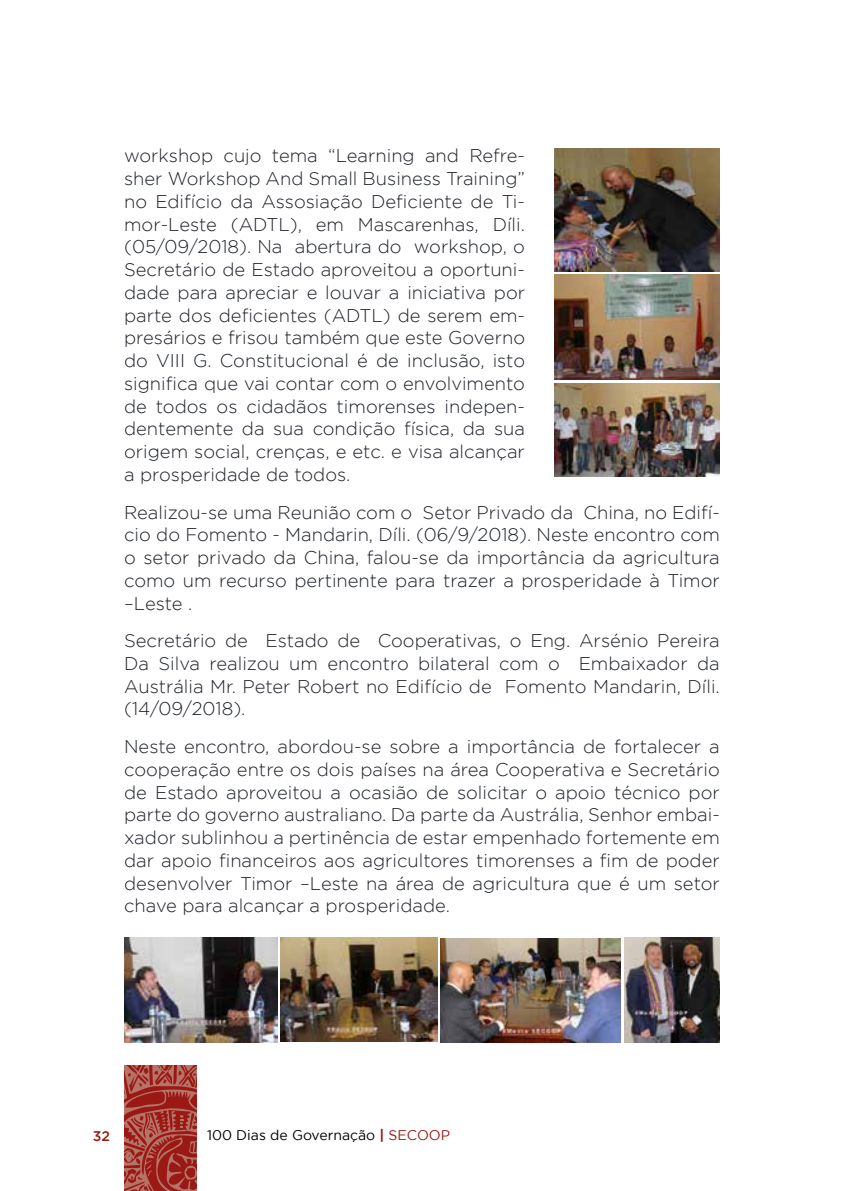
<style>
.page{position:relative;width:844px;height:1191px;background:#fff}
.page>*{position:absolute;margin:0;border:0;box-sizing:border-box;transform-origin:0 0}
.t1{font:300 18.38px/22.8px "Gotham";color:#1d2129;text-align:justify}
.t2{font:14px "Gotham";color:#000}
.t3{font:500 14px "Gotham";color:#9b1914}
.s1{font-weight:700;color:#9b1914}
.s2{color:#9b1914}
</style>
<div class="page">
<svg style="left:124px;top:1065px;width:73px;height:126px;background:#a53d36"></svg>
<img style="left:554px;top:149px;width:165px;height:122px">
<img style="left:554px;top:274px;width:165px;height:105px">
<img style="left:554px;top:383px;width:165px;height:94px">
<img style="left:124px;top:938px;width:153px;height:104px">
<img style="left:441px;top:938px;width:179px;height:104px">
<img style="left:281px;top:937px;width:156px;height:105px">
<img style="left:624px;top:938px;width:95px;height:104px">
<p class="t1" style="left:124px;top:144px;width:402px">workshop cujo tema “Learning and Refre&shy;sher Workshop And Small Business Training” no Edifício da Assosiação Deficiente de Ti&shy;mor-Leste (ADTL), em Mascarenhas, Díli. (05/09/2018). Na abertura do workshop, o Secretário de Estado aproveitou a oportuni&shy;dade para apreciar e louvar a iniciativa por parte dos deficientes (ADTL) de serem em&shy;presários e frisou também que este Governo do VIII G. Constitucional é de inclusão, isto significa que vai contar com o envolvimento de todos os cidadãos timorenses indepen&shy;dentemente da sua condição física, da sua origem social, crenças, e etc. e visa alcançar a prosperidade de todos.</p>
<p class="t1" style="left:124px;top:500px;width:597px">Realizou-se uma Reunião com o Setor Privado da China, no Edifí&shy;cio do Fomento - Mandarin, Díli. (06/9/2018). Neste encontro com o setor privado da China, falou-se da importância da agricultura como um recurso pertinente para trazer a prosperidade à Timor –Leste .</p>
<p class="t1" style="left:124px;top:629px;width:597px">Secretário de Estado de Cooperativas, o Eng. Arsénio Pereira Da Silva realizou um encontro bilateral com o Embaixador da Austrália Mr. Peter Robert no Edifício de Fomento Mandarin, Díli. (14/09/2018).</p>
<p class="t1" style="left:124px;top:735px;width:597px">Neste encontro, abordou-se sobre a importância de fortalecer a cooperação entre os dois países na área Cooperativa e Secretário de Estado aproveitou a ocasião de solicitar o apoio técnico por parte do governo australiano. Da parte da Austrália, Senhor embai&shy;xador sublinhou a pertinência de estar empenhado fortemente em dar apoio financeiros aos agricultores timorenses a fim de poder desenvolver Timor –Leste na área de agricultura que é um setor chave para alcançar a prosperidade.</p>
<p class="t3" style="left:93px;top:1128px;width:19px">32</p>
<p class="t2" style="left:207px;top:1127px;width:244px">100 Dias de Governação <span class="s1">|</span> <span class="s2">SECOOP</span></p>
</div>
